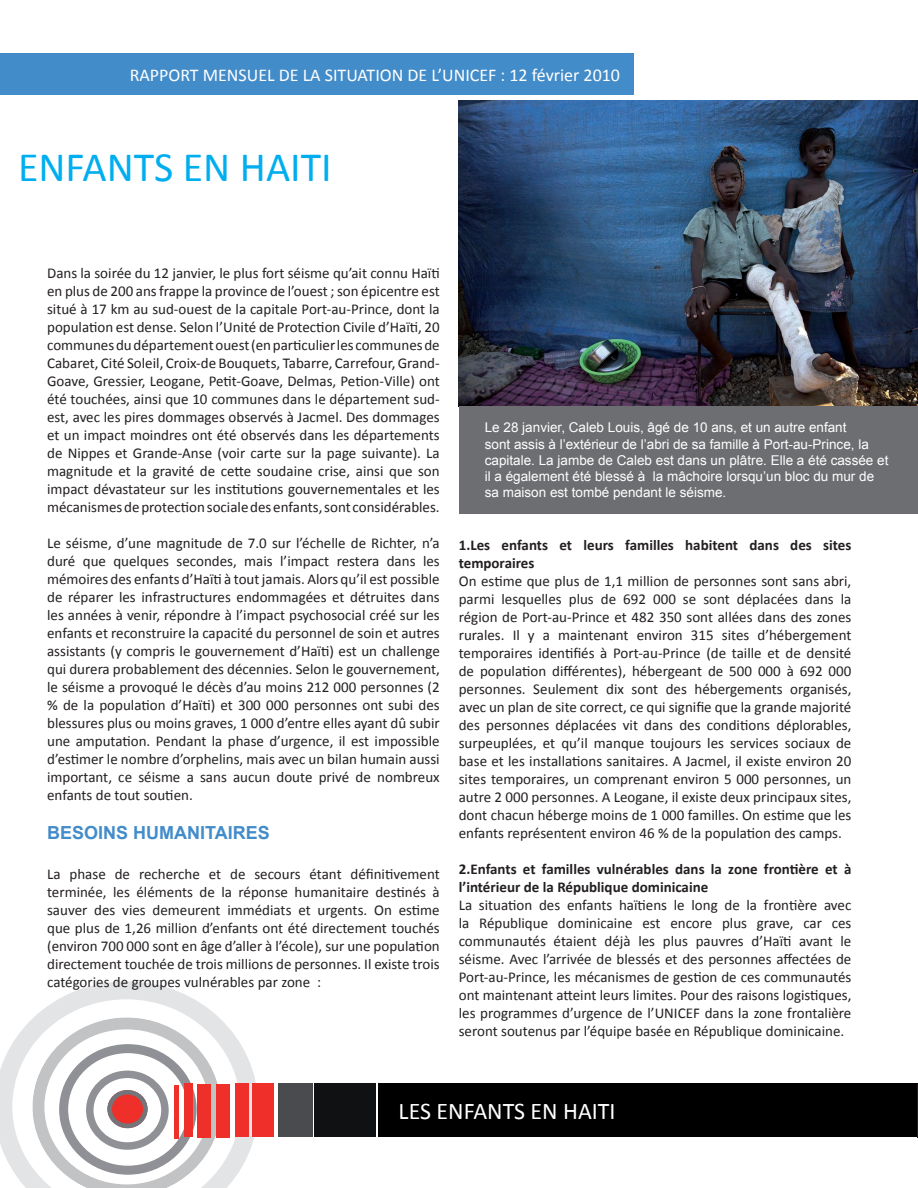
<style>
.page{position:relative;width:918px;height:1188px;background:#fff}
.page>*{position:absolute;margin:0;border:0;box-sizing:border-box;transform-origin:0 0}
.t1{font:42px "Calibri";color:#00aeef}
.t2{font:24px "Calibri";color:#fff}
.t3{font:18px "Calibri";color:#fff}
.t4{font:700 18px "Arial";color:#438cca}
.t5{font:15px/18px "Calibri";color:#231f20;text-align:justify}
.t6{font:700 15px/18px "Calibri";color:#231f20}
.t7{font:13.5px/16.2px "Arial";color:#fff}
</style>
<div class="page">
<svg style="left:0;top:981px;width:256px;height:207px"></svg>
<div style="left:379px;top:1083px;width:539px;height:54px;background:#000"></div>
<div style="left:315px;top:1083px;width:61px;height:54px;background:#101112"></div>
<div style="left:278px;top:1083px;width:34px;height:54px;background:#494b4e"></div>
<div style="left:253px;top:1083px;width:21px;height:54px;background:#ee2f2a"></div>
<div style="left:235px;top:1083px;width:13px;height:54px;background:#ee2f2a"></div>
<div style="left:216px;top:1084px;width:14px;height:54px;background:#ee2f2a"></div>
<svg style="left:32px;top:1017px;width:189px;height:171px"></svg>
<div style="left:184px;top:1083px;width:9px;height:54px;background:#ee2f2a"></div>
<div style="left:174px;top:1085px;width:5px;height:54px;background:#ee2f2a"></div>
<hr style="left:917px;top:1084px;width:1px;height:54px;background:#231f20">
<div style="left:0;top:53px;width:633px;height:42px;background:#438cca"></div>
<img style="left:459px;top:101px;width:459px;height:305px">
<div style="left:459px;top:406px;width:459px;height:108px;background:#6d6e71"></div>
<p class="t3" style="left:130px;top:64px;width:492px">RAPPORT MENSUEL DE LA SITUATION DE L’UNICEF : 12 février 2010</p>
<h1 class="t1" style="left:18px;top:141px;width:315px">ENFANTS EN HAITI</h1>
<p class="t5" style="left:47px;top:263px;width:394px">Dans la soirée du 12 janvier, le plus fort séisme qu’ait connu Haïti en plus de 200 ans frappe la province de l’ouest ; son épicentre est situé à 17 km au sud-ouest de la capitale Port-au-Prince, dont la population est dense. Selon l’Unité de Protection Civile d’Haïti, 20 communes du département ouest (en particulier les communes de Cabaret, Cité Soleil, Croix-de Bouquets, Tabarre, Carrefour, Grand-Goave, Gressier, Leogane, Petit-Goave, Delmas, Petion-Ville) ont été touchées, ainsi que 10 communes dans le département sud&shy;est, avec les pires dommages observés à Jacmel. Des dommages et un impact moindres ont été observés dans les départements de Nippes et Grande-Anse (voir carte sur la page suivante). La magnitude et la gravité de cette soudaine crise, ainsi que son impact dévastateur sur les institutions gouvernementales et les mécanismes de protection sociale des enfants, sont considérables.</p>
<p class="t5" style="left:47px;top:533px;width:394px">Le séisme, d’une magnitude de 7.0 sur l’échelle de Richter, n’a duré que quelques secondes, mais l’impact restera dans les mémoires des enfants d’Haïti à tout jamais. Alors qu’il est possible de réparer les infrastructures endommagées et détruites dans les années à venir, répondre à l’impact psychosocial créé sur les enfants et reconstruire la capacité du personnel de soin et autres assistants (y compris le gouvernement d’Haïti) est un challenge qui durera probablement des décennies. Selon le gouvernement, le séisme a provoqué le décès d’au moins 212 000 personnes (2 % de la population d’Haïti) et 300 000 personnes ont subi des blessures plus ou moins graves, 1 000 d’entre elles ayant dû subir une amputation. Pendant la phase d’urgence, il est impossible d’estimer le nombre d’orphelins, mais avec un bilan humain aussi important, ce séisme a sans aucun doute privé de nombreux enfants de tout soutien.</p>
<p class="t4" style="left:47px;top:821px;width:224px">BESOINS HUMANITAIRES</p>
<p class="t5" style="left:47px;top:864px;width:394px">La phase de recherche et de secours étant définitivement terminée, les éléments de la réponse humanitaire destinés à sauver des vies demeurent immédiats et urgents. On estime que plus de 1,26 million d’enfants ont été directement touchés (environ 700 000 sont en âge d’aller à l’école), sur une population directement touchée de trois millions de personnes. Il existe trois catégories de groupes vulnérables par zone :</p>
<p class="t7" style="left:485px;top:420px;width:405px">Le 28 janvier, Caleb Louis, âgé de 10 ans, et un autre enfant<br>sont assis à l’extérieur de l’abri de sa famille à Port-au-Prince, la capitale. La jambe de Caleb est dans un plâtre. Elle a été cassée et il a également été blessé à la mâchoire lorsqu’un bloc du mur de sa maison est tombé pendant le séisme.</p>
<p class="t6" style="left:459px;top:535px;width:394px">1.Les enfants et leurs familles habitent dans des sites temporaires</p>
<p class="t5" style="left:459px;top:571px;width:394px">On estime que plus de 1,1 million de personnes sont sans abri, parmi lesquelles plus de 692 000 se sont déplacées dans la région de Port-au-Prince et 482 350 sont allées dans des zones rurales. Il y a maintenant environ 315 sites d’hébergement temporaires identifiés à Port-au-Prince (de taille et de densité de population différentes), hébergeant de 500 000 à 692 000 personnes. Seulement dix sont des hébergements organisés, avec un plan de site correct, ce qui signifie que la grande majorité des personnes déplacées vit dans des conditions déplorables, surpeuplées, et qu’il manque toujours les services sociaux de base et les installations sanitaires. A Jacmel, il existe environ 20 sites temporaires, un comprenant environ 5 000 personnes, un autre 2 000 personnes. A Leogane, il existe deux principaux sites, dont chacun héberge moins de 1 000 familles. On estime que les enfants représentent environ 46 % de la population des camps.</p>
<p class="t6" style="left:459px;top:859px;width:394px">2.Enfants et familles vulnérables dans la zone frontière et à l’intérieur de la République dominicaine</p>
<p class="t5" style="left:459px;top:895px;width:394px">La situation des enfants haïtiens le long de la frontière avec la République dominicaine est encore plus grave, car ces communautés étaient déjà les plus pauvres d’Haïti avant le séisme. Avec l’arrivée de blessés et des personnes affectées de Port-au-Prince, les mécanismes de gestion de ces communautés ont maintenant atteint leurs limites. Pour des raisons logistiques, les programmes d’urgence de l’UNICEF dans la zone frontalière seront soutenus par l’équipe basée en République dominicaine.</p>
<h2 class="t2" style="left:399px;top:1096px;width:219px">LES ENFANTS EN HAITI</h2>
</div>
